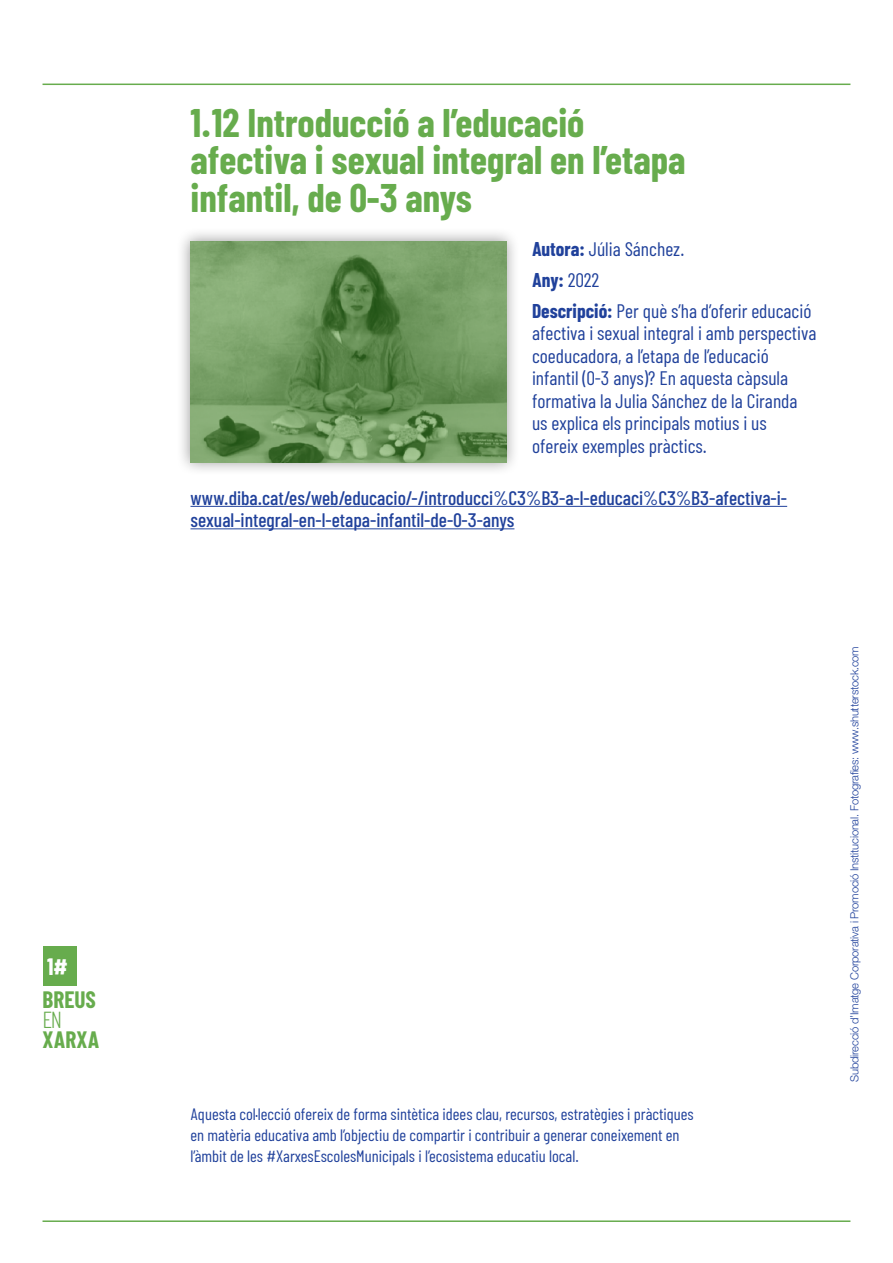
<style>
.page{position:relative;width:893px;height:1263px;background:#fff}
.page>*{position:absolute;margin:0;border:0;box-sizing:border-box;transform-origin:0 0}
.t1{font:700 39px/37.5px "Barlow Condensed";color:#67ac4d}
.t2{font:700 23.25px "Barlow Condensed";color:#67ac4d}
.t3{font:700 23.25px "Barlow Condensed";color:#fff}
.t4{font:300 23.25px "Barlow Condensed";color:#67ac4d}
.t5{font:19.5px/22.5px "Barlow Condensed";color:#20419b}
.t6{font:500 19.5px/22.5px "Barlow Condensed";color:#20419b}
.t7{font:16.5px/21px "Barlow Condensed";color:#20419b}
.t8{font:300 11.25px "Helvetica Neue LT Pro";letter-spacing:-.02em;color:#20419b}
.s1{font-weight:700}
</style>
<div class="page">
<hr style="left:43px;top:84px;width:807px;height:1px;background:#67ac4d">
<hr style="left:43px;top:1220px;width:807px;height:2px;background:#67ac4d">
<div style="left:43px;top:946px;width:33px;height:40px;background:#67ac4d"></div>
<hr style="left:190px;top:506px;width:597px;height:1px;background:#20419b">
<hr style="left:190px;top:528px;width:324px;height:1px;background:#20419b">
<div style="left:177px;top:227px;width:343px;height:249px;background:#000;opacity:.4"></div>
<img style="left:190px;top:241px;width:316px;height:221px">
<p class="t3" style="left:47px;top:952px;width:22px">1#</p>
<p class="t2" style="left:43px;top:985px;width:55px">BREUS</p>
<p class="t4" style="left:43px;top:1009px;width:21px">EN</p>
<p class="t2" style="left:43px;top:1025px;width:58px">XARXA</p>
<h1 class="t1" style="left:190px;top:103px;width:497px">1.12 Introducció a l’educació afectiva i sexual integral en l’etapa infantil, de 0-3 anys</h1>
<p class="t5" style="left:532px;top:232px;width:281px;line-height:31px"><span class="s1">Autora:</span> Júlia Sánchez.<br><span class="s1">Any:</span> 2022<br><span class="s1">Descripció:</span> Per què s’ha d’oferir educació</p>
<p class="t5" style="left:532px;top:321px;width:286px">afectiva i sexual integral i amb perspectiva coeducadora, a l’etapa de l’educació infantil (0-3 anys)? En aquesta càpsula formativa la Julia Sánchez de la Ciranda us explica els principals motius i us ofereix exemples pràctics.</p>
<p class="t6" style="left:190px;top:486px;width:598px">www.diba.cat/es/web/educacio/-/introducci%C3%B3-a-l-educaci%C3%B3-afectiva-i&shy;sexual-integral-en-l-etapa-infantil-de-0-3-anys</p>
<p class="t7" style="left:190px;top:1103px;width:505px">Aquesta col·lecció ofereix de forma sintètica idees clau, recursos, estratègies i pràctiques en matèria educativa amb l’objectiu de compartir i contribuir a generar coneixement en l’àmbit de les #XarxesEscolesMunicipals i l’ecosistema educatiu local.</p>
<p class="t8" style="left:848px;top:1082px;width:437px;rotate:-90deg">Subdirecció d’Imatge Corporativa i Promoció Institucional. Fotografies: www.shutterstock.com</p>
</div>
